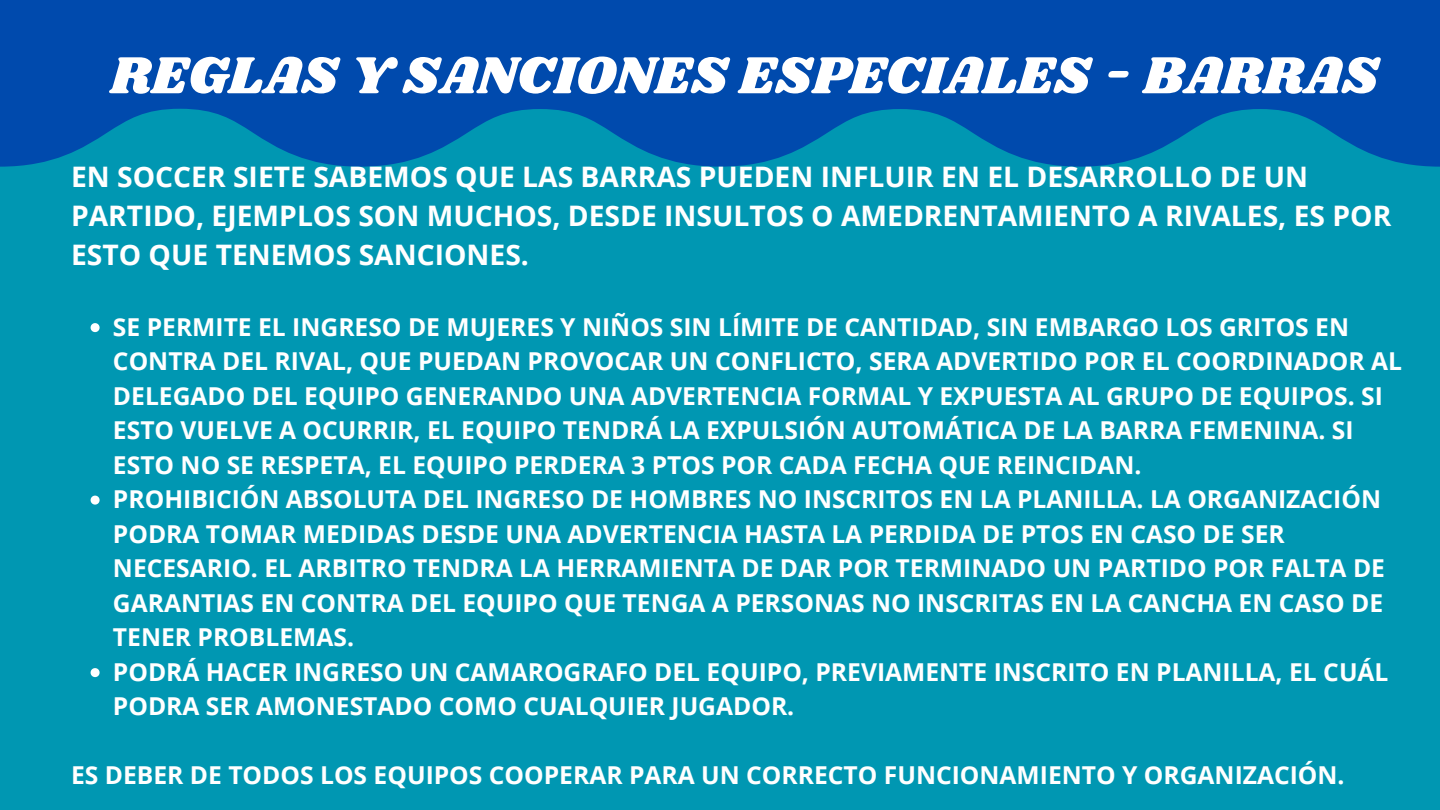
<style>
.page{position:relative;width:1440px;height:810px;background:#0097b2}
.page>*{position:absolute;margin:0;border:0;box-sizing:border-box;transform-origin:0 0}
.t1{font:54px "Shrikhand";color:#fff}
.t2{font:700 28.3px/39px "Open Sans";color:#fff}
.t3{font:700 24.6px/34.5px "Open Sans";color:#fff}
</style>
<div class="page">
<svg style="left:0;top:0;width:1440px;height:167px;fill:#004aad"></svg>
<svg style="left:91px;top:323px;width:9px;height:9px"></svg>
<svg style="left:91px;top:496px;width:9px;height:9px"></svg>
<svg style="left:91px;top:668px;width:9px;height:9px"></svg>
<h1 class="t1" style="left:110px;top:38px;width:1270px">REGLAS Y SANCIONES ESPECIALES - BARRAS</h1>
<h2 class="t2" style="left:71px;top:157px;width:1322px">EN SOCCER SIETE SABEMOS QUE LAS BARRAS PUEDEN INFLUIR EN EL DESARROLLO DE UN<br>PARTIDO, EJEMPLOS SON MUCHOS, DESDE INSULTOS O AMEDRENTAMIENTO A RIVALES, ES POR<br>ESTO QUE TENEMOS SANCIONES.</h2>
<p class="t3" style="left:113px;top:309px;width:1291px">SE PERMITE EL INGRESO DE MUJERES Y NIÑOS SIN LÍMITE DE CANTIDAD, SIN EMBARGO LOS GRITOS EN CONTRA DEL RIVAL, QUE PUEDAN PROVOCAR UN CONFLICTO, SERA ADVERTIDO POR EL COORDINADOR AL DELEGADO DEL EQUIPO GENERANDO UNA ADVERTENCIA FORMAL Y EXPUESTA AL GRUPO DE EQUIPOS. SI ESTO VUELVE A OCURRIR, EL EQUIPO TENDRÁ LA EXPULSIÓN AUTOMÁTICA DE LA BARRA FEMENINA. SI ESTO NO SE RESPETA, EL EQUIPO PERDERA 3 PTOS POR CADA FECHA QUE REINCIDAN.</p>
<p class="t3" style="left:113px;top:482px;width:1274px">PROHIBICIÓN ABSOLUTA DEL INGRESO DE HOMBRES NO INSCRITOS EN LA PLANILLA. LA ORGANIZACIÓN PODRA TOMAR MEDIDAS DESDE UNA ADVERTENCIA HASTA LA PERDIDA DE PTOS EN CASO DE SER NECESARIO. EL ARBITRO TENDRA LA HERRAMIENTA DE DAR POR TERMINADO UN PARTIDO POR FALTA DE GARANTIAS EN CONTRA DEL EQUIPO QUE TENGA A PERSONAS NO INSCRITAS EN LA CANCHA EN CASO DE TENER PROBLEMAS.</p>
<p class="t3" style="left:113px;top:654px;width:1277px">PODRÁ HACER INGRESO UN CAMAROGRAFO DEL EQUIPO, PREVIAMENTE INSCRITO EN PLANILLA, EL CUÁL<br>PODRA SER AMONESTADO COMO CUALQUIER JUGADOR.</p>
<h3 class="t3" style="left:71px;top:758px;width:1275px">ES DEBER DE TODOS LOS EQUIPOS COOPERAR PARA UN CORRECTO FUNCIONAMIENTO Y ORGANIZACIÓN.</h3>
</div>
